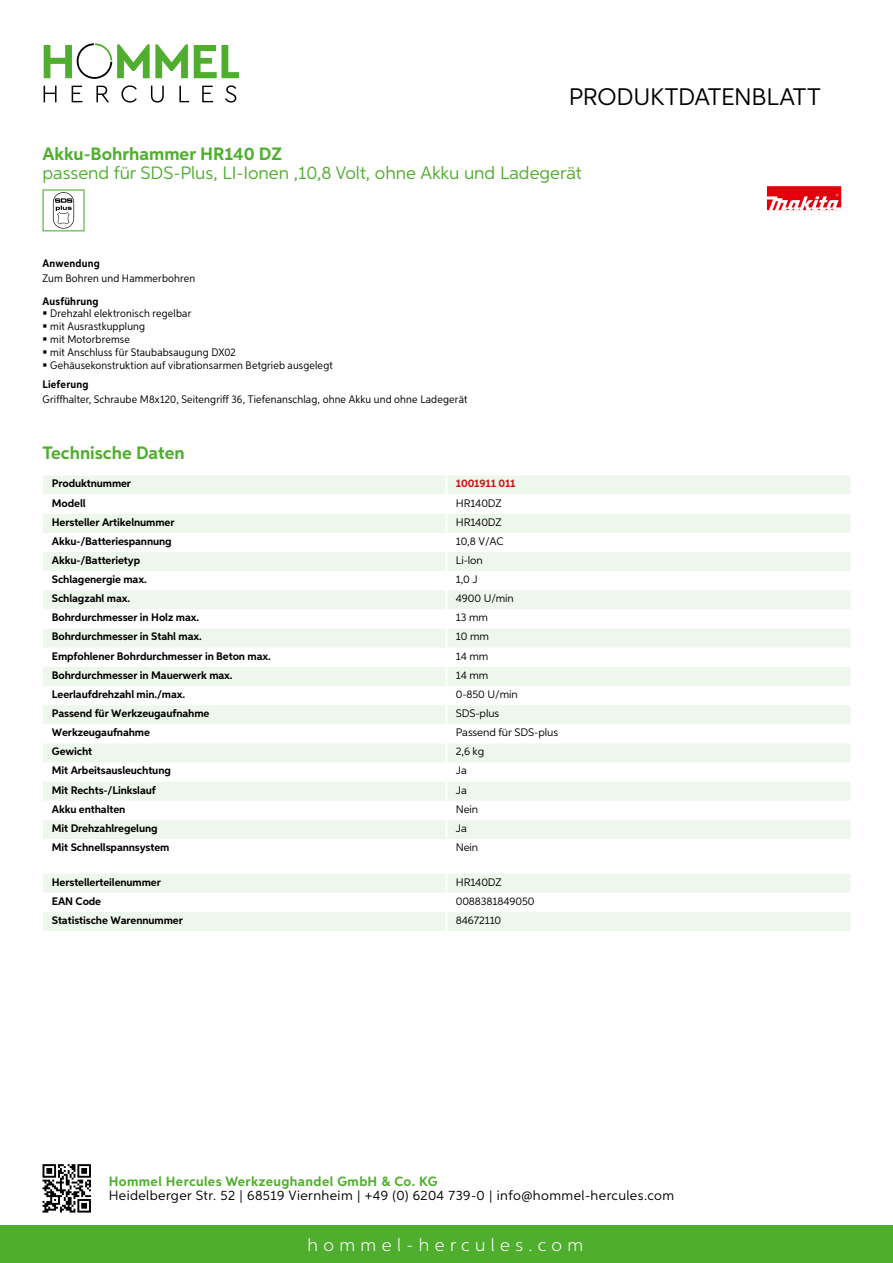
<style>
.page{position:relative;width:893px;height:1263px;background:#fff}
.page>*{position:absolute;margin:0;border:0;box-sizing:border-box;transform-origin:0 0}
.t1{font:24px "Aspira";letter-spacing:-.01em;color:#000}
.t2{font:18px "Aspira";color:#50ae2f}
.t3{font:700 18px "Aspira";color:#50ae2f}
.t4{font:300 18px "Aspira";letter-spacing:.3em;color:#fff}
.t5{font:13.5px "Aspira";letter-spacing:.03em;color:#000}
.t6{font:700 13.5px "Aspira";letter-spacing:.03em;color:#50ae2f}
.t7{font:700 10.95px "Aspira";letter-spacing:-.01em;color:#000}
.t8{font:10.95px/12.8px "Aspira Nar";letter-spacing:.015em;color:#000}
.t9{font:10.95px "Aspira";letter-spacing:-.01em;color:#000}
.t10{font:700 10.95px "Aspira Nar";letter-spacing:.02em;color:#000}
.t11{font:700 10.95px "Aspira";letter-spacing:-.01em;color:#cd1013}
</style>
<div class="page">
<div style="left:0;top:1226px;width:893px;height:37px;background:#50ae2f"></div>
<svg style="left:43px;top:1164px;width:48px;height:48px"></svg>
<svg style="left:194px;top:45px;width:45px;height:33px"></svg>
<svg style="left:44px;top:43px;width:144px;height:36px"></svg>
<svg style="left:44px;top:86px;width:13px;height:16px"></svg>
<svg style="left:72px;top:86px;width:10px;height:16px"></svg>
<svg style="left:96px;top:86px;width:13px;height:16px"></svg>
<svg style="left:121px;top:85px;width:16px;height:18px"></svg>
<svg style="left:151px;top:86px;width:13px;height:17px"></svg>
<svg style="left:179px;top:86px;width:10px;height:16px"></svg>
<svg style="left:202px;top:86px;width:11px;height:16px"></svg>
<svg style="left:225px;top:85px;width:11px;height:18px"></svg>
<div style="left:43px;top:475px;width:807px;height:19px;background:#eef7eb"></div>
<svg style="left:43px;top:514px;width:807px;height:325px;fill:#eef7eb"></svg>
<hr style="left:445px;top:475px;width:3px;height:20px;background:#fff">
<hr style="left:445px;top:514px;width:3px;height:19px;background:#fff">
<hr style="left:445px;top:533px;width:3px;height:19px;background:#fff">
<hr style="left:445px;top:552px;width:3px;height:19px;background:#fff">
<hr style="left:445px;top:571px;width:3px;height:19px;background:#fff">
<hr style="left:445px;top:590px;width:3px;height:19px;background:#fff">
<hr style="left:445px;top:609px;width:3px;height:19px;background:#fff">
<hr style="left:445px;top:628px;width:3px;height:20px;background:#fff">
<hr style="left:445px;top:648px;width:3px;height:19px;background:#fff">
<hr style="left:445px;top:667px;width:3px;height:19px;background:#fff">
<hr style="left:445px;top:686px;width:3px;height:19px;background:#fff">
<hr style="left:445px;top:705px;width:3px;height:19px;background:#fff">
<hr style="left:445px;top:724px;width:3px;height:19px;background:#fff">
<hr style="left:445px;top:743px;width:3px;height:19px;background:#fff">
<hr style="left:445px;top:762px;width:3px;height:20px;background:#fff">
<hr style="left:445px;top:782px;width:3px;height:19px;background:#fff">
<hr style="left:445px;top:801px;width:3px;height:19px;background:#fff">
<hr style="left:445px;top:820px;width:3px;height:19px;background:#fff">
<svg style="left:43px;top:874px;width:807px;height:57px"></svg>
<hr style="left:445px;top:912px;width:3px;height:19px;background:#fff">
<svg style="left:43px;top:189px;width:42px;height:42px"></svg>
<svg style="left:766px;top:186px;width:76px;height:25px"></svg>
<div style="left:767px;top:186px;width:74px;height:24px;background:#e3000b"></div>
<svg style="left:767px;top:194px;width:74px;height:16px"></svg>
<h1 class="t1" style="left:569px;top:82px;width:253px">Produktdatenblatt</h1>
<h2 class="t3" style="left:43px;top:142px;width:241px">Akku-Bohrhammer HR140 DZ</h2>
<h2 class="t2" style="left:43px;top:162px;width:541px">passend für SDS-Plus, LI-Ionen ,10,8 Volt, ohne Akku und Ladegerät</h2>
<p class="t10" style="left:43px;top:257px;width:59px">Anwendung</p>
<p class="t8" style="left:43px;top:272px;width:154px">Zum Bohren und Hammerbohren</p>
<p class="t10" style="left:43px;top:294px;width:58px">Ausführung</p>
<p class="t8" style="left:50px;top:307px;width:284px">Drehzahl elektronisch regelbar<br>mit Ausrastkupplung<br>mit Motorbremse<br>mit Anschluss für Staubabsaugung DX02<br>Gehäusekonstruktion auf vibrationsarmen Betgrieb ausgelegt</p>
<p class="t10" style="left:43px;top:377px;width:47px">Lieferung</p>
<p class="t8" style="left:43px;top:393px;width:426px">Griffhalter, Schraube M8x120, Seitengriff 36, Tiefenanschlag, ohne Akku und ohne Ladegerät</p>
<h2 class="t3" style="left:43px;top:441px;width:144px">Technische Daten</h2>
<p class="t7" style="left:52px;top:477px;width:81px">Produktnummer</p>
<p class="t11" style="left:456px;top:477px;width:61px">1001911 011</p>
<p class="t7" style="left:52px;top:496px;width:35px">Modell</p>
<p class="t9" style="left:456px;top:496px;width:47px">HR140DZ</p>
<p class="t7" style="left:52px;top:515px;width:124px">Hersteller Artikelnummer</p>
<p class="t9" style="left:456px;top:515px;width:47px">HR140DZ</p>
<p class="t7" style="left:52px;top:534px;width:121px">Akku-/Batteriespannung</p>
<p class="t9" style="left:456px;top:534px;width:49px">10,8 V/AC</p>
<p class="t7" style="left:52px;top:553px;width:90px">Akku-/Batterietyp</p>
<p class="t9" style="left:456px;top:553px;width:28px">Li-lon</p>
<p class="t7" style="left:52px;top:573px;width:96px">Schlagenergie max.</p>
<p class="t9" style="left:456px;top:573px;width:24px">1,0 J</p>
<p class="t7" style="left:52px;top:592px;width:80px">Schlagzahl max.</p>
<p class="t9" style="left:456px;top:592px;width:59px">4900 U/min</p>
<p class="t7" style="left:52px;top:611px;width:149px">Bohrdurchmesser in Holz max.</p>
<p class="t9" style="left:456px;top:611px;width:34px">13 mm</p>
<p class="t7" style="left:52px;top:630px;width:152px">Bohrdurchmesser in Stahl max.</p>
<p class="t9" style="left:456px;top:630px;width:35px">10 mm</p>
<p class="t7" style="left:52px;top:649px;width:221px">Empfohlener Bohrdurchmesser in Beton max.</p>
<p class="t9" style="left:456px;top:649px;width:34px">14 mm</p>
<p class="t7" style="left:52px;top:668px;width:182px">Bohrdurchmesser in Mauerwerk max.</p>
<p class="t9" style="left:456px;top:668px;width:34px">14 mm</p>
<p class="t7" style="left:52px;top:687px;width:135px">Leerlaufdrehzahl min./max.</p>
<p class="t9" style="left:456px;top:687px;width:63px">0-850 U/min</p>
<p class="t7" style="left:52px;top:706px;width:159px">Passend für Werkzeugaufnahme</p>
<p class="t9" style="left:456px;top:706px;width:45px">SDS-plus</p>
<p class="t7" style="left:52px;top:726px;width:100px">Werkzeugaufnahme</p>
<p class="t9" style="left:456px;top:726px;width:104px">Passend für SDS-plus</p>
<p class="t7" style="left:52px;top:745px;width:42px">Gewicht</p>
<p class="t9" style="left:456px;top:745px;width:30px">2,6 kg</p>
<p class="t7" style="left:52px;top:764px;width:121px">Mit Arbeitsausleuchtung</p>
<p class="t9" style="left:456px;top:764px;width:13px">Ja</p>
<p class="t7" style="left:52px;top:783px;width:106px">Mit Rechts-/Linkslauf</p>
<p class="t9" style="left:456px;top:783px;width:13px">Ja</p>
<p class="t7" style="left:52px;top:802px;width:75px">Akku enthalten</p>
<p class="t9" style="left:456px;top:802px;width:24px">Nein</p>
<p class="t7" style="left:52px;top:821px;width:107px">Mit Drehzahlregelung</p>
<p class="t9" style="left:456px;top:821px;width:13px">Ja</p>
<p class="t7" style="left:52px;top:840px;width:119px">Mit Schnellspannsystem</p>
<p class="t9" style="left:456px;top:840px;width:24px">Nein</p>
<p class="t7" style="left:52px;top:875px;width:111px">Herstellerteilenummer</p>
<p class="t9" style="left:456px;top:875px;width:47px">HR140DZ</p>
<p class="t7" style="left:52px;top:894px;width:51px">EAN Code</p>
<p class="t9" style="left:456px;top:894px;width:80px">0088381849050</p>
<p class="t7" style="left:52px;top:913px;width:132px">Statistische Warennummer</p>
<p class="t9" style="left:456px;top:913px;width:47px">84672110</p>
<p class="t6" style="left:109px;top:1172px;width:330px">Hommel Hercules Werkzeughandel GmbH &amp; Co. KG</p>
<p class="t5" style="left:109px;top:1187px;width:567px">Heidelberger Str. 52 | 68519 Viernheim | +49 (0) 6204 739-0 | info@hommel-hercules.com</p>
<h2 class="t4" style="left:307px;top:1234px;width:277px">hommel-hercules.com</h2>
</div>
